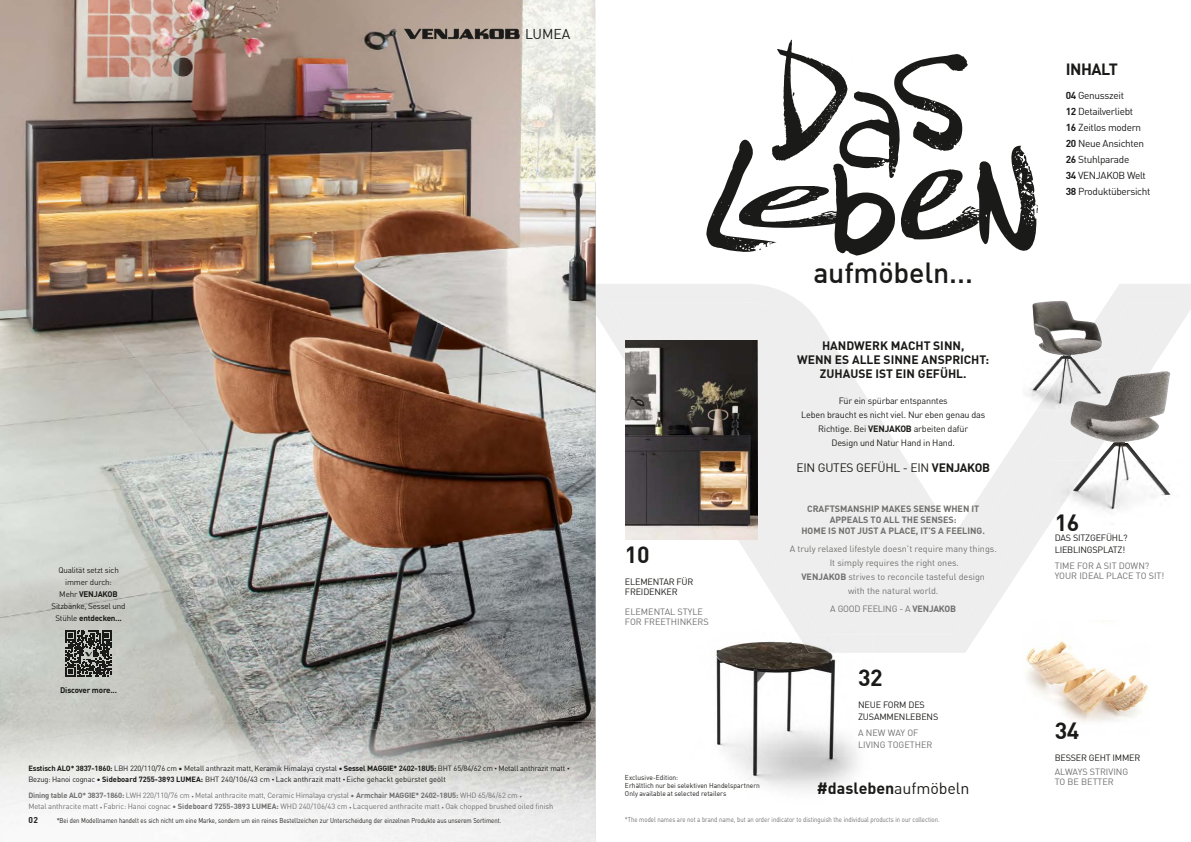
<style>
.page{position:relative;width:1191px;height:842px;background:#fff}
.page>*{position:absolute;margin:0;border:0;box-sizing:border-box;transform-origin:0 0}
.t1{font:500 28.6px "DIN Offc Pro";letter-spacing:-.005em;color:#1a1a18}
.t2{font:700 23px "DIN Offc Pro";letter-spacing:-.02em;color:#1a1a18}
.t3{font:700 16px "DIN Offc Pro";letter-spacing:-.005em;color:#1a1a18}
.t4{font:14px "DIN Offc Pro";color:#1a1a18}
.t5{font:700 12px/14px "DIN Offc Pro";color:#1a1a18;text-align:center}
.t6{font:12px "DIN Offc Pro";letter-spacing:-.02em;color:#1a1a18}
.t7{font:10px/16px "DIN Offc Pro";letter-spacing:-.03em;color:#1a1a18}
.t8{font:9px/10px "DIN Offc Pro";color:#6f6f6e}
.t9{font:9px/14px "DIN Offc Pro";letter-spacing:-.02em;color:#1a1a18}
.t10{font:700 9px/11px "DIN Offc Pro";color:#6f6f6e;text-align:center}
.t11{font:9px "DIN Offc Pro";letter-spacing:-.02em;color:#6f6f6e}
.t12{font:700 8.4px "DIN Offc Pro";color:#1a1a18}
.t13{font:8px/12px "DIN Offc Pro";letter-spacing:-.02em;color:#1a1a18;text-align:center}
.t14{font:700 8px "DIN Offc";letter-spacing:-.02em;color:#1a1a18}
.t15{font:7.5px/11px "DIN Offc Pro";letter-spacing:-.015em;color:#6f6f6e}
.t16{font:7.5px/11px "DIN Offc Pro";letter-spacing:-.02em;color:#1a1a18}
.t17{font:7px "DIN Offc Pro";color:#1a1a18;scale:.85 1}
.t18{font:7px "DIN Offc Pro";color:#6f6f6e;scale:.85 1}
.t19{font:7px/8px "DIN Offc";color:#1a1a18;scale:.95 1}
.s1{font-family:"DIN Offc Pro";font-weight:400}
.s2{font-weight:700}
.s3{font-weight:400}
.s4{font-size:5px}
</style>
<div class="page">
<img style="left:716px;top:653px;width:142px;height:137px">
<svg style="left:595px;top:284px;width:596px;height:369px"></svg>
<img style="left:795px;top:630px;width:78px;height:23px">
<img style="left:0;top:0;width:595px;height:722px">
<svg style="left:595px;top:0;width:1px;height:181px"></svg>
<img style="left:520px;top:0;width:75px;height:183px">
<svg style="left:706px;top:40px;width:332px;height:216px"></svg>
<img style="left:1022px;top:620px;width:141px;height:103px">
<img style="left:625px;top:341px;width:132px;height:199px">
<svg style="left:595px;top:722px;width:1px;height:58px"></svg>
<img style="left:0;top:722px;width:595px;height:43px">
<img style="left:595px;top:780px;width:1px;height:62px">
<img style="left:0;top:724px;width:352px;height:118px">
<img style="left:349px;top:728px;width:213px;height:114px">
<img style="left:560px;top:765px;width:35px;height:77px">
<svg style="left:404px;top:29px;width:115px;height:10px"></svg>
<img style="left:1022px;top:359px;width:13px;height:52px">
<img style="left:1035px;top:359px;width:73px;height:52px">
<img style="left:1052px;top:461px;width:135px;height:64px">
<img style="left:1052px;top:461px;width:39px;height:60px">
<svg style="left:66px;top:631px;width:46px;height:45px"></svg>
<img style="left:1032px;top:301px;width:69px;height:102px">
<img style="left:1070px;top:371px;width:100px;height:138px">
<p class="t13" style="left:58px;top:564px;width:62px">Qualität setzt sich immer durch:</p>
<p class="t14" style="left:59px;top:589px;width:60px"><span class="s1">Mehr</span> VENJAKOB</p>
<p class="t13" style="left:52px;top:600px;width:76px">Sitzbänke, Sessel und</p>
<p class="t14" style="left:55px;top:613px;width:68px"><span class="s1">Stühle</span> entdecken...</p>
<h3 class="t4" style="left:525px;top:23px;width:47px">LUMEA</h3>
<h2 class="t2" style="left:625px;top:537px;width:26px">10</h2>
<p class="t9" style="left:625px;top:576px;width:70px;line-height:10px">ELEMENTAR FÜR<br>FREIDENKER</p>
<p class="t8" style="left:625px;top:606px;width:85px">ELEMENTAL STYLE<br>FOR FREETHINKERS</p>
<h1 class="t1" style="left:813px;top:251px;width:161px">aufmöbeln...</h1>
<h3 class="t5" style="left:797px;top:338px;width:194px">HANDWERK MACHT SINN,<br>WENN ES ALLE SINNE ANSPRICHT:<br>ZUHAUSE IST EIN GEFÜHL.</h3>
<p class="t9" style="left:801px;top:393px;width:185px;text-align:center">Für ein spürbar entspanntes<br>Leben braucht es nicht viel. Nur eben genau das Richtige. Bei <span class="s2">VENJAKOB</span> arbeiten dafür<br>Design und Natur Hand in Hand.</p>
<h3 class="t6" style="left:796px;top:458px;width:195px">EIN GUTES GEFÜHL - EIN <span class="s2">VENJAKOB</span></h3>
<p class="t10" style="left:801px;top:503px;width:185px">CRAFTSMANSHIP MAKES SENSE WHEN IT<br>APPEALS TO ALL THE SENSES:<br>HOME IS NOT JUST A PLACE, IT’S A FEELING.</p>
<p class="t8" style="left:789px;top:541px;width:209px;line-height:14px;text-align:center">A truly relaxed lifestyle doesn’t require many things.<br>It simply requires the right ones.<br><span class="s2">VENJAKOB</span> strives to reconcile tasteful design<br>with the natural world.</p>
<p class="t11" style="left:830px;top:601px;width:127px">A GOOD FEELING - A <span class="s2">VENJAKOB</span></p>
<h2 class="t2" style="left:858px;top:660px;width:26px">32</h2>
<p class="t9" style="left:858px;top:698px;width:82px;line-height:12px">NEUE FORM DES<br>ZUSAMMENLEBENS</p>
<p class="t8" style="left:858px;top:726px;width:76px;line-height:12px">A NEW WAY OF<br>LIVING TOGETHER</p>
<h3 class="t3" style="left:817px;top:776px;width:154px">#dasleben<span class="s3">aufmöbeln</span></h3>
<p class="t14" style="left:60px;top:685px;width:58px">Discover more...</p>
<p class="t16" style="left:28px;top:762px;width:543px"><span class="s2">Esstisch ALO* 3837-1860:</span> LBH 220/110/76 cm • Metall anthrazit matt, Keramik Himalaya crystal <span class="s2">• Sessel MAGGIE* 2402-18U5:</span> BHT 65/84/62 cm <span class="s4">•</span> Metall anthrazit matt <span class="s4">•<br></span>Bezug: Hanoi cognac <span class="s2">• Sideboard 7255-3893 LUMEA:</span> BHT 240/106/43 cm <span class="s4">•</span> Lack anthrazit matt <span class="s4">•</span> Eiche gehackt gebürstet geölt</p>
<p class="t15" style="left:28px;top:790px;width:526px"><span class="s2">Dining table ALO* 3837-1860:</span> LWH 220/110/76 cm <span class="s4">•</span> Metal anthracite matt, Ceramic Himalaya crystal • <span class="s2">Armchair MAGGIE* 2402-18U5:</span> WHD 65/84/62 cm <span class="s4">•<br></span>Metal anthracite matt <span class="s4">•</span> Fabric: Hanoi cognac <span class="s2">• Sideboard 7255-3893 LUMEA:</span> WHD 240/106/43 cm <span class="s4">•</span> Lacquered anthracite matt <span class="s4">•</span> Oak chopped brushed oiled finish</p>
<p class="t12" style="left:28px;top:814px;width:11px">02</p>
<p class="t19" style="left:625px;top:773px;width:144px">Exclusive-Edition:<br>Erhältlich nur bei selektiven Handelspartnern<br>Only available at selected retailers</p>
<p class="t17" style="left:57px;top:815px;width:524px">*Bei den Modellnamen handelt es sich nicht um eine Marke, sondern um ein reines Bestellzeichen zur Unterscheidung der einzelnen Produkte aus unserem Sortiment.</p>
<p class="t18" style="left:625px;top:814px;width:372px">*The model names are not a brand name, but an order indicator to distinguish the individual products in our collection.</p>
<h3 class="t3" style="left:1065px;top:56px;width:54px">INHALT</h3>
<h3 class="t7" style="left:1065px;top:86px;width:86px"><span class="s2">04</span> Genusszeit<br><span class="s2">12</span> Detailverliebt<br><span class="s2">16</span> Zeitlos modern<br><span class="s2">20</span> Neue Ansichten<br><span class="s2">26</span> Stuhlparade<br><span class="s2">34</span> VENJAKOB Welt<br><span class="s2">38</span> Produktübersicht</h3>
<h2 class="t2" style="left:1054px;top:505px;width:26px">16</h2>
<p class="t9" style="left:1054px;top:531px;width:74px;line-height:12px">DAS SITZGEFÜHL?<br>LIEBLINGSPLATZ!</p>
<p class="t8" style="left:1054px;top:560px;width:111px">TIME FOR A SIT DOWN?<br>YOUR IDEAL PLACE TO SIT!</p>
<h2 class="t2" style="left:1054px;top:713px;width:26px">34</h2>
<p class="t9" style="left:1054px;top:750px;width:87px">BESSER GEHT IMMER</p>
<p class="t8" style="left:1054px;top:766px;width:75px">ALWAYS STRIVING<br>TO BE BETTER</p>
</div>
